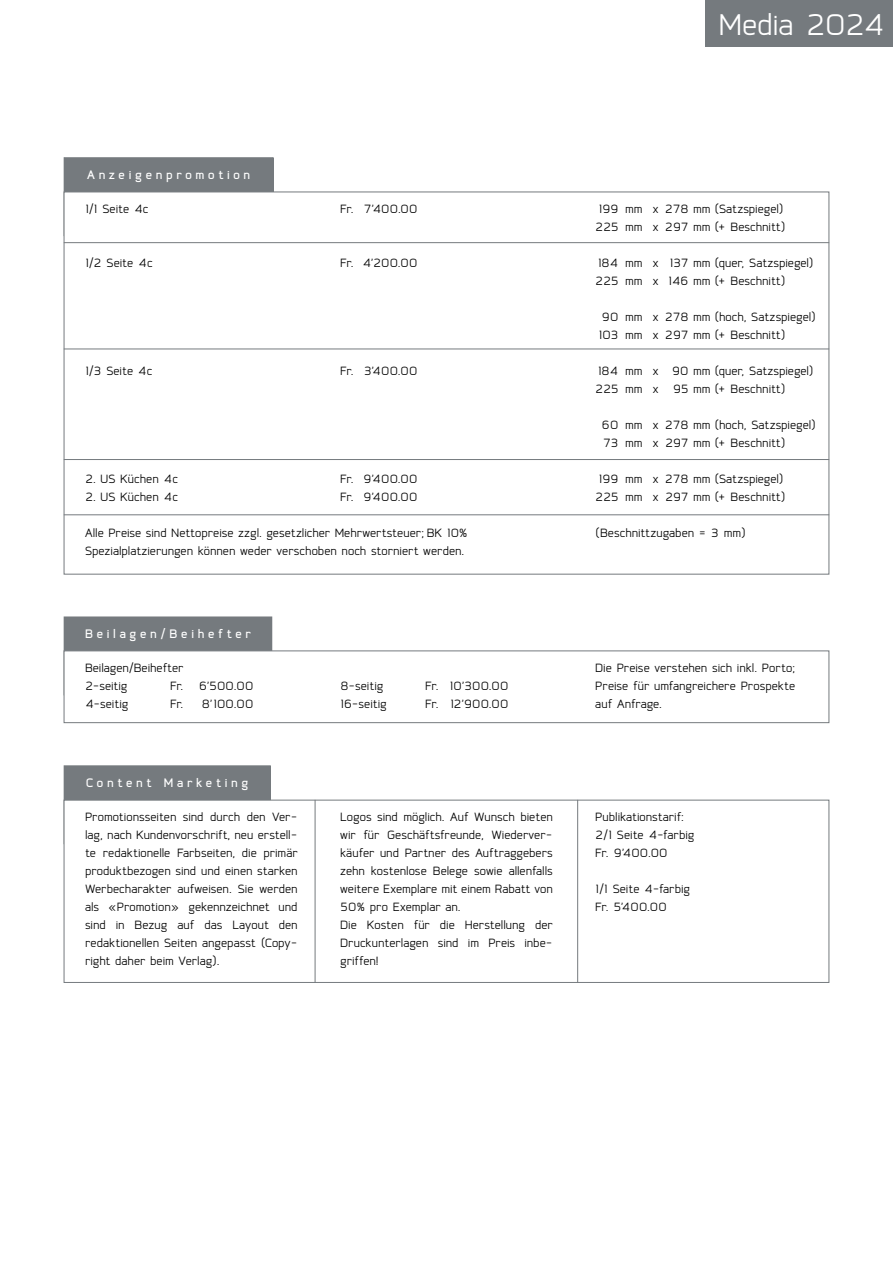
<style>
.page{position:relative;width:893px;height:1263px;background:#fff}
.page>*{position:absolute;margin:0;border:0;box-sizing:border-box;transform-origin:0 0}
.t1{font:37.5px "Coupe";letter-spacing:-.02em;color:#fff}
.t2{font:15px/18px "Coupe";letter-spacing:-.005em;color:#000}
.t3{font:500 15px "Coupe";letter-spacing:.25em;color:#fff}
.t4{font:15px/18px "Coupe";letter-spacing:-.035em;color:#000}
</style>
<div class="page">
<div style="left:706px;top:0;width:187px;height:47px;background:#757a7e"></div>
<div style="left:64px;top:766px;width:206px;height:78px;background:#757a7e"></div>
<div style="left:64px;top:765px;width:207px;height:79px;border:1px solid #757a7e"></div>
<div style="left:64px;top:800px;width:765px;height:183px;background:#fff;border:1px solid #757a7e"></div>
<hr style="left:315px;top:800px;width:1px;height:183px;background:#757a7e">
<hr style="left:577px;top:800px;width:1px;height:183px;background:#757a7e">
<div style="left:64px;top:617px;width:208px;height:78px;background:#757a7e"></div>
<div style="left:64px;top:651px;width:765px;height:72px;background:#fff;border:1px solid #757a7e"></div>
<div style="left:64px;top:158px;width:209px;height:78px;background:#757a7e"></div>
<div style="left:64px;top:157px;width:210px;height:79px;border:1px solid #757a7e"></div>
<div style="left:64px;top:192px;width:765px;height:382px;background:#fff"></div>
<hr style="left:64px;top:242px;width:765px;height:1px;background:#757a7e">
<hr style="left:64px;top:349px;width:765px;height:1px;background:#757a7e">
<hr style="left:64px;top:459px;width:765px;height:1px;background:#757a7e">
<hr style="left:64px;top:514px;width:765px;height:1px;background:#757a7e">
<p class="t3" style="left:87px;top:167px;width:165px">Anzeigenpromotion</p>
<p class="t2" style="left:85px;top:199px;width:65px">1/1 Seite 4c</p>
<p class="t2" style="left:85px;top:253px;width:69px">1/2 Seite 4c</p>
<p class="t2" style="left:85px;top:361px;width:69px">1/3 Seite 4c</p>
<p class="t2" style="left:340px;top:199px;width:79px">Fr. 7’400.00</p>
<p class="t2" style="left:340px;top:253px;width:79px">Fr. 4’200.00</p>
<p class="t2" style="left:340px;top:361px;width:79px">Fr. 3’400.00</p>
<p class="t2" style="left:85px;top:469px;width:95px">2. US Küchen 4c</p>
<p class="t2" style="left:85px;top:487px;width:95px">2. US Küchen 4c</p>
<p class="t2" style="left:85px;top:523px;width:384px">Alle Preise sind Nettopreise zzgl. gesetzlicher Mehrwertsteuer; BK 10%<br>Spezialplatzierungen können weder verschoben noch storniert werden.</p>
<p class="t4" style="left:340px;top:469px;width:79px">Fr. 9’400.00<br>Fr. 9’400.00</p>
<p class="t3" style="left:85px;top:626px;width:167px">Beilagen/Beihefter</p>
<p class="t2" style="left:85px;top:659px;width:100px">Beilagen/Beihefter<br>2-seitig</p>
<p class="t2" style="left:170px;top:677px;width:85px">Fr. 6’500.00</p>
<p class="t2" style="left:85px;top:695px;width:45px">4-seitig</p>
<p class="t2" style="left:170px;top:695px;width:85px">Fr. 8’100.00</p>
<p class="t2" style="left:340px;top:677px;width:45px">8-seitig</p>
<p class="t2" style="left:425px;top:677px;width:85px">Fr. 10’300.00</p>
<p class="t2" style="left:340px;top:695px;width:48px">16-seitig</p>
<p class="t2" style="left:425px;top:695px;width:85px">Fr. 12’900.00</p>
<h1 class="t1" style="left:719px;top:6px;width:168px">Media 2024</h1>
<p class="t2" style="left:595px;top:199px;width:192px">199 mm x 278 mm (Satzspiegel)<br>225 mm x 297 mm (+ Beschnitt)</p>
<p class="t2" style="left:595px;top:253px;width:220px">184 mm x 137 mm (quer, Satzspiegel)<br>225 mm x 146 mm (+ Beschnitt)</p>
<p class="t2" style="left:599px;top:307px;width:219px">90 mm x 278 mm (hoch, Satzspiegel)<br>103 mm x 297 mm (+ Beschnitt)</p>
<p class="t2" style="left:595px;top:361px;width:220px">184 mm x 90 mm (quer, Satzspiegel)<br>225 mm x 95 mm (+ Beschnitt)</p>
<p class="t2" style="left:602px;top:415px;width:216px">60 mm x 278 mm (hoch, Satzspiegel)<br>73 mm x 297 mm (+ Beschnitt)</p>
<p class="t2" style="left:595px;top:469px;width:192px">199 mm x 278 mm (Satzspiegel)<br>225 mm x 297 mm (+ Beschnitt)</p>
<p class="t2" style="left:595px;top:523px;width:152px">(Beschnittzugaben = 3 mm)</p>
<p class="t2" style="left:595px;top:659px;width:201px;text-align:justify">Die Preise verstehen sich inkl. Porto; Preise für umfangreichere Prospekte auf Anfrage.</p>
<p class="t3" style="left:86px;top:775px;width:164px">Content Marketing</p>
<p class="t2" style="left:85px;top:807px;width:214px;text-align:justify">Promotionsseiten sind durch den Ver&shy;lag, nach Kundenvorschrift, neu erstell&shy;te redaktionelle Farbseiten, die primär produktbezogen sind und einen starken Werbecharakter aufweisen. Sie werden als «Promotion» gekennzeichnet und sind in Bezug auf das Layout den redaktionellen Seiten angepasst (Copy&shy;right daher beim Verlag).</p>
<p class="t2" style="left:340px;top:807px;width:214px">Logos sind möglich. Auf Wunsch bieten wir für Geschäftsfreunde, Wiederver&shy;käufer und Partner des Auftraggebers zehn kostenlose Belege sowie allenfalls weitere Exemplare mit einem Rabatt von<br>50% pro Exemplar an.<br>Die Kosten für die Herstellung der<br>Druckunterlagen sind im Preis inbe&shy;griffen!</p>
<p class="t2" style="left:595px;top:807px;width:101px">Publikationstarif:<br>2/1 Seite 4-farbig<br>Fr. 9’400.00</p>
<p class="t2" style="left:595px;top:879px;width:96px">1/1 Seite 4-farbig<br>Fr. 5’400.00</p>
</div>
